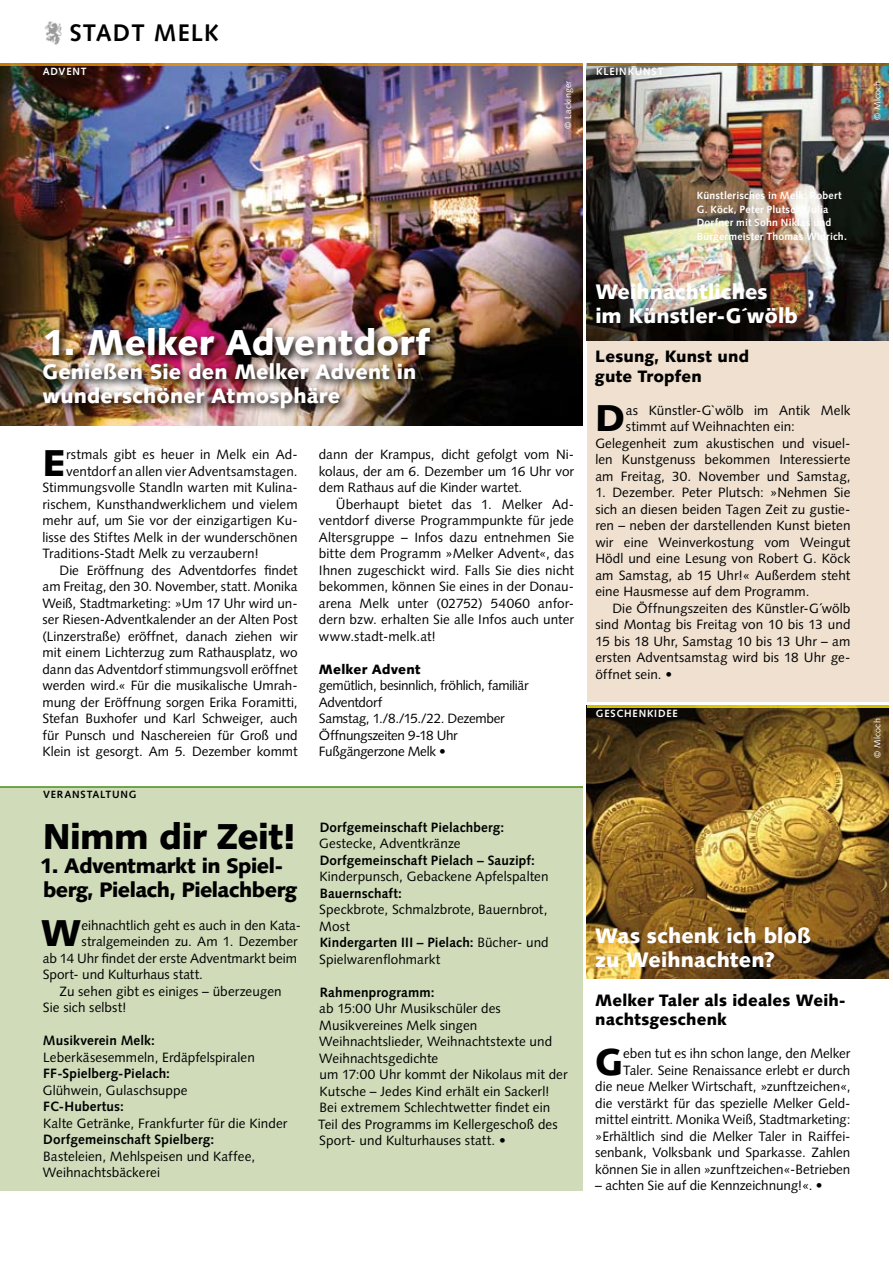
<style>
.page{position:relative;width:893px;height:1263px;background:#fff}
.page>*{position:absolute;margin:0;border:0;box-sizing:border-box;transform-origin:0 0}
.t1{font:900 37.35px "Syntax";color:#000}
.t2{font:900 36px "Syntax";color:#fff}
.t3{font:900 36px "Syntax";letter-spacing:-.02em;color:#000}
.t4{font:700 24px "Syntax";letter-spacing:.05em;color:#000}
.t5{font:900 21px/24px "Syntax";letter-spacing:.005em;color:#fff}
.t6{font:900 21px/24px "Syntax";letter-spacing:-.025em;color:#000}
.t7{font:900 16.5px/19.5px "Syntax";letter-spacing:.01em;color:#000}
.t8{font:13.5px/16.5px "Syntax";color:#000;text-align:justify}
.t9{font:700 13.5px "Syntax";letter-spacing:.01em;color:#000}
.t10{font:13.5px/16.5px "Syntax";letter-spacing:-.025em;color:#000}
.t11{font:900 13.5px "Syntax";letter-spacing:.015em;color:#000}
.t12{font:700 10.5px/13.5px "Syntax";letter-spacing:.02em;color:#fff}
.t13{font:700 10.5px "Syntax";letter-spacing:.08em;color:#fff}
.t14{font:700 10.5px "Syntax";letter-spacing:.07em;color:#000}
.t15{font:9px "Syntax";letter-spacing:.02em;color:#fff}
.s1{font-weight:700}
</style>
<div class="page">
<div style="left:587px;top:64px;width:302px;height:638px;background:#efe0cf"></div>
<img style="left:587px;top:66px;width:302px;height:274px">
<img style="left:587px;top:708px;width:302px;height:270px">
<img style="left:0;top:66px;width:583px;height:359px">
<div style="left:0;top:787px;width:583px;height:404px;background:#cfdbb9"></div>
<img style="left:45px;top:21px;width:17px;height:24px">
<hr style="left:587px;top:64px;width:302px;height:2px;background:#935c00">
<hr style="left:587px;top:706px;width:302px;height:2px;background:#ffed00">
<hr style="left:0;top:64px;width:583px;height:2px;background:#f39400">
<hr style="left:0;top:787px;width:583px;height:1px;background:#579127">
<img style="left:38px;top:323px;width:559px;height:103px">
<h3 class="t4" style="left:70px;top:18px;width:151px">STADT MELK</h3>
<p class="t12" style="left:43px;top:65px;width:45px">ADVENT</p>
<p class="t13" style="left:596px;top:66px;width:69px">KLEINKUNST</p>
<p class="t15" style="left:563px;top:129px;width:50px;rotate:-90deg">© Lackinger</p>
<p class="t15" style="left:872px;top:120px;width:41px;rotate:-90deg">© Mlcoch</p>
<h2 class="t2" style="left:43px;top:322px;width:389px">1. Melker Adventdorf</h2>
<h3 class="t5" style="left:43px;top:360px;width:375px">Genießen Sie den Melker Advent in wunderschöner Atmosphäre</h3>
<h1 class="t1" style="left:43px;top:441px;width:25px">E</h1>
<p class="t8" style="left:66px;top:447px;width:233px">rstmals gibt es heuer in Melk ein Ad-</p>
<p class="t8" style="left:66px;top:463px;width:233px">ventdorf an allen vier Adventsamstagen.</p>
<p class="t8" style="left:43px;top:480px;width:257px">Stimmungsvolle Standln warten mit Kulina-</p>
<p class="t8" style="left:43px;top:496px;width:257px">rischem, Kunsthandwerklichem und vielem</p>
<p class="t8" style="left:43px;top:513px;width:257px">mehr auf, um Sie vor der einzigartigen Ku-</p>
<p class="t8" style="left:43px;top:529px;width:257px">lisse des Stiftes Melk in der wunderschönen</p>
<p class="t8" style="left:43px;top:545px;width:218px">Traditions-Stadt Melk zu verzaubern!</p>
<p class="t8" style="left:60px;top:562px;width:240px">Die Eröffnung des Adventdorfes findet</p>
<p class="t8" style="left:43px;top:578px;width:257px">am Freitag, den 30. November, statt. Monika</p>
<p class="t8" style="left:43px;top:595px;width:257px">Weiß, Stadtmarketing: »Um 17 Uhr wird un-</p>
<p class="t8" style="left:43px;top:611px;width:257px">ser Riesen-Adventkalender an der Alten Post</p>
<p class="t8" style="left:43px;top:628px;width:257px">(Linzerstraße) eröffnet, danach ziehen wir</p>
<p class="t8" style="left:43px;top:644px;width:257px">mit einem Lichterzug zum Rathausplatz, wo</p>
<p class="t8" style="left:43px;top:661px;width:257px">dann das Adventdorf stimmungsvoll eröffnet</p>
<p class="t8" style="left:43px;top:677px;width:257px">werden wird.« Für die musikalische Umrah-</p>
<p class="t8" style="left:43px;top:694px;width:257px">mung der Eröffnung sorgen Erika Foramitti,</p>
<p class="t8" style="left:43px;top:710px;width:257px">Stefan Buxhofer und Karl Schweiger, auch</p>
<p class="t8" style="left:43px;top:727px;width:257px">für Punsch und Naschereien für Groß und</p>
<p class="t8" style="left:43px;top:743px;width:257px">Klein ist gesorgt. Am 5. Dezember kommt</p>
<p class="t14" style="left:43px;top:788px;width:95px">VERANSTALTUNG</p>
<h2 class="t3" style="left:43px;top:815px;width:255px">Nimm dir Zeit!</h2>
<h3 class="t6" style="left:40px;top:853px;width:259px">1. Adventmarkt in Spiel&shy;berg, Pielach, Pielachberg</h3>
<h1 class="t1" style="left:41px;top:911px;width:42px">W</h1>
<p class="t8" style="left:81px;top:917px;width:221px">eihnachtlich geht es auch in den Kata-</p>
<p class="t8" style="left:82px;top:933px;width:217px">stralgemeinden zu. Am 1. Dezember</p>
<p class="t8" style="left:43px;top:950px;width:256px">ab 14 Uhr findet der erste Adventmarkt beim</p>
<p class="t8" style="left:43px;top:966px;width:162px">Sport- und Kulturhaus statt.</p>
<p class="t8" style="left:60px;top:983px;width:224px">Zu sehen gibt es einiges – überzeugen</p>
<p class="t8" style="left:43px;top:999px;width:85px">Sie sich selbst!</p>
<p class="t9" style="left:43px;top:1033px;width:114px">Musikverein Melk:</p>
<p class="t8" style="left:43px;top:1049px;width:213px">Leberkäsesemmeln, Erdäpfelspiralen</p>
<p class="t9" style="left:43px;top:1066px;width:128px">FF-Spielberg-Pielach:</p>
<p class="t8" style="left:43px;top:1082px;width:146px">Glühwein, Gulaschsuppe</p>
<p class="t9" style="left:43px;top:1099px;width:82px">FC-Hubertus:</p>
<p class="t8" style="left:43px;top:1115px;width:246px">Kalte Getränke, Frankfurter für die Kinder</p>
<p class="t9" style="left:43px;top:1132px;width:172px">Dorfgemeinschaft Spielberg:</p>
<p class="t8" style="left:43px;top:1148px;width:214px">Basteleien, Mehlspeisen und Kaffee,<br>Weihnachtsbäckerei</p>
<p class="t8" style="left:319px;top:446px;width:257px">dann der Krampus, dicht gefolgt vom Ni&shy;kolaus, der am 6. Dezember um 16 Uhr vor dem Rathaus auf die Kinder wartet.</p>
<p class="t8" style="left:319px;top:496px;width:257px;text-indent:17px">Überhaupt bietet das 1. Melker Ad&shy;ventdorf diverse Programmpunkte für jede Altersgruppe – Infos dazu entnehmen Sie bitte dem Programm »Melker Advent«, das Ihnen zugeschickt wird. Falls Sie dies nicht bekommen, können Sie eines in der Donau&shy;arena Melk unter (02752) 54060 anfor&shy;dern bzw. erhalten Sie alle Infos auch unter www.stadt-melk.at!</p>
<p class="t11" style="left:319px;top:661px;width:103px">Melker Advent</p>
<p class="t10" style="left:319px;top:677px;width:211px">gemütlich, besinnlich, fröhlich, familiär<br>Adventdorf<br>Samstag, 1./8./15./22. Dezember<br>Öffnungszeiten 9-18 Uhr<br>Fußgängerzone Melk •</p>
<p class="t9" style="left:320px;top:819px;width:186px">Dorfgemeinschaft Pielachberg:</p>
<p class="t8" style="left:319px;top:836px;width:143px">Gestecke, Adventkränze</p>
<p class="t9" style="left:320px;top:852px;width:217px">Dorfgemeinschaft Pielach – Sauzipf:</p>
<p class="t8" style="left:320px;top:868px;width:231px">Kinderpunsch, Gebackene Apfelspalten</p>
<p class="t9" style="left:320px;top:885px;width:84px">Bauernschaft:</p>
<p class="t8" style="left:319px;top:901px;width:231px;text-align:left">Speckbrote, Schmalzbrote, Bauernbrot,<br>Most<br><span class="s1">Kindergarten III – Pielach:</span> Bücher- und<br>Spielwarenflohmarkt</p>
<p class="t9" style="left:320px;top:984px;width:116px">Rahmenprogramm:</p>
<p class="t8" style="left:318px;top:1000px;width:251px;text-align:left">ab 15:00 Uhr Musikschüler des Musikvereines Melk singen Weihnachtslieder, Weihnachtstexte und Weihnachtsgedichte<br>um 17:00 Uhr kommt der Nikolaus mit der Kutsche – Jedes Kind erhält ein Sackerl!<br>Bei extremem Schlechtwetter findet ein Teil des Programms im Kellergeschoß des Sport- und Kulturhauses statt. •</p>
<p class="t12" style="left:697px;top:189px;width:152px">Künstlerisches in Melk: Robert<br>G. Köck, Peter Plutsch, Julia<br>Dorfner mit Sohn Niklas und<br>Bürgermeister Thomas Widrich.</p>
<h3 class="t5" style="left:595px;top:280px;width:204px">Weihnachtliches im Künstler-G´wölb</h3>
<p class="t7" style="left:595px;top:347px;width:155px">Lesung, Kunst und gute Tropfen</p>
<h1 class="t1" style="left:595px;top:396px;width:32px">D</h1>
<p class="t8" style="left:626px;top:402px;width:226px">as Künstler-G`wölb im Antik Melk</p>
<p class="t8" style="left:626px;top:418px;width:171px">stimmt auf Weihnachten ein:</p>
<p class="t8" style="left:595px;top:435px;width:257px">Gelegenheit zum akustischen und visuel-</p>
<p class="t8" style="left:595px;top:451px;width:257px">len Kunstgenuss bekommen Interessierte</p>
<p class="t8" style="left:595px;top:468px;width:257px">am Freitag, 30. November und Samstag,</p>
<p class="t8" style="left:595px;top:484px;width:257px">1. Dezember. Peter Plutsch: »Nehmen Sie sich an diesen beiden Tagen Zeit zu gustie&shy;ren – neben der darstellenden Kunst bieten wir eine Weinverkostung vom Weingut Hödl und eine Lesung von Robert G. Köck am Samstag, ab 15 Uhr!« Außerdem steht eine Hausmesse auf dem Programm.</p>
<p class="t8" style="left:595px;top:600px;width:257px;text-indent:17px">Die Öffnungszeiten des Künstler-G´wölb sind Montag bis Freitag von 10 bis 13 und 15 bis 18 Uhr, Samstag 10 bis 13 Uhr – am ersten Adventsamstag wird bis 18 Uhr ge&shy;öffnet sein. •</p>
<p class="t13" style="left:596px;top:708px;width:83px">GESCHENKIDEE</p>
<h3 class="t5" style="left:595px;top:923px;width:217px">Was schenk ich bloß zu Weihnachten?</h3>
<p class="t7" style="left:595px;top:990px;width:252px">Melker Taler als ideales Weih&shy;nachtsgeschenk</p>
<h1 class="t1" style="left:595px;top:1040px;width:30px">G</h1>
<p class="t8" style="left:595px;top:1045px;width:257px;text-align:right">eben tut es ihn schon lange, den Melker Taler. Seine Renaissance erlebt er durch<br>die neue Melker Wirtschaft, »zunftzeichen«, die verstärkt für das spezielle Melker Geld&shy;mittel eintritt. Monika Weiß, Stadtmarketing: »Erhältlich sind die Melker Taler in Raiffei&shy;senbank, Volksbank und Sparkasse. Zahlen können Sie in allen »zunftzeichen«-Betrieben</p>
<p class="t8" style="left:595px;top:1177px;width:229px">– achten Sie auf die Kennzeichnung!«. •</p>
<p class="t15" style="left:872px;top:758px;width:41px;rotate:-90deg">© Mlcoch</p>
</div>
